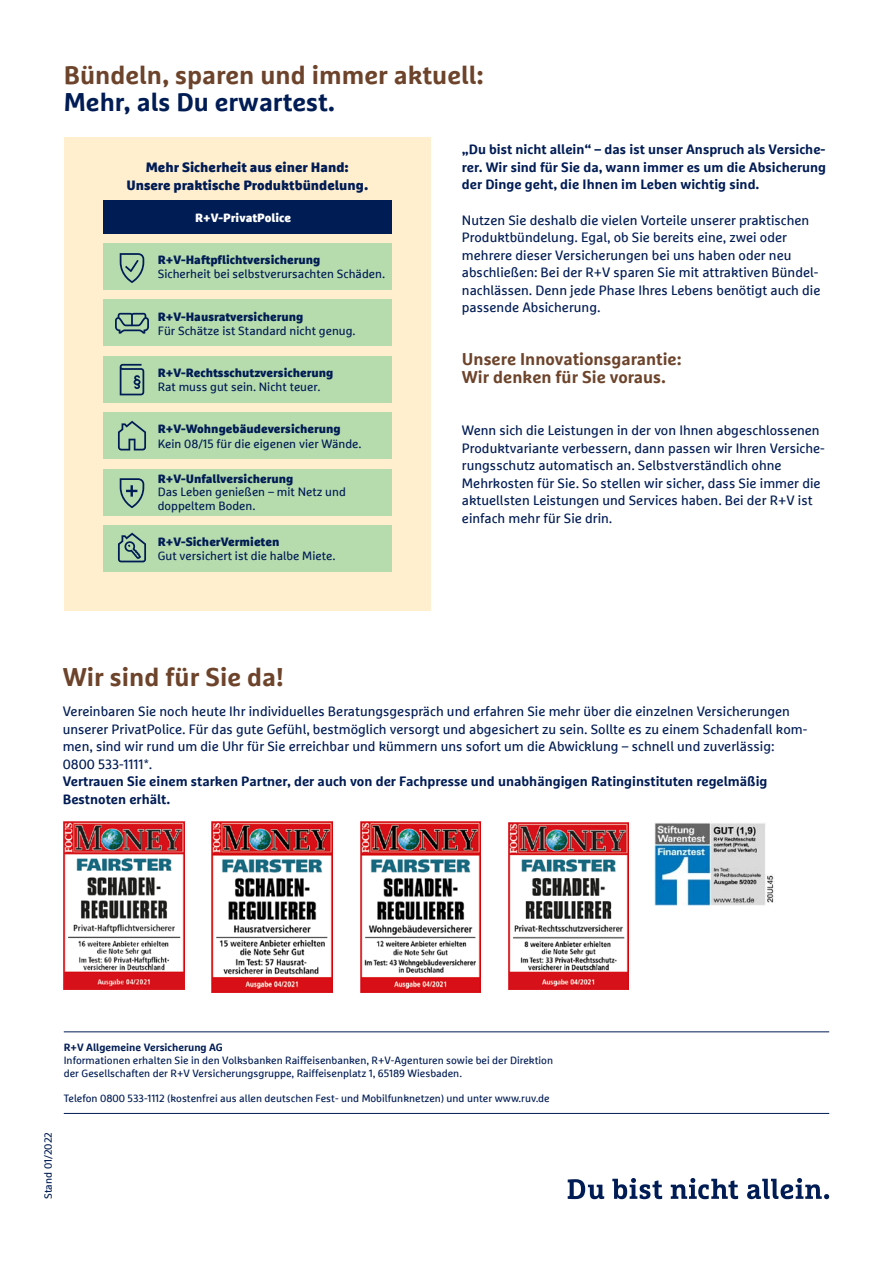
<style>
.page{position:relative;width:893px;height:1263px;background:#fff}
.page>*{position:absolute;margin:0;border:0;box-sizing:border-box;transform-origin:0 0}
.t1{font:700 25.5px "Marselisfor Ru V";color:#6d442b}
.t2{font:700 25.5px "Marselisfor Ru V";color:#001c54}
.t3{font:700 16.95px/17.5px "Marselisfor Ru V";color:#6d442b}
.t4{font:13.5px/17.5px "Marselisfor Ru V";color:#001c54}
.t5{font:700 13.5px/17.5px "Marselisfor Ru V";color:#001c54;text-align:justify}
.t6{font:900 13.5px/17.5px "Marselisfor Ru V";color:#001c54;text-align:center}
.t7{font:12px/13.5px "Marselisfor Ru V";color:#001c54}
.t8{font:900 12px "Marselisfor Ru V";color:#001c54}
.t9{font:900 12px "Marselisfor Ru V";color:#fff}
.t10{font:10.5px/12.6px "Marselisfor Ru V";color:#001c54}
.t11{font:700 10.5px "Marselisfor Ru V";color:#001c54}
</style>
<div class="page">
<hr style="left:64px;top:1113px;width:765px;height:1px;background:#001c54">
<hr style="left:64px;top:1031px;width:765px;height:1px;background:#001c54">
<img style="left:64px;top:822px;width:120px;height:168px">
<div style="left:64px;top:137px;width:367px;height:474px;background:#ffefcf"></div>
<div style="left:103px;top:200px;width:289px;height:33px;background:#001c54"></div>
<div style="left:103px;top:243px;width:289px;height:47px;background:#b6dcae"></div>
<div style="left:103px;top:299px;width:289px;height:47px;background:#b6dcae"></div>
<div style="left:103px;top:356px;width:289px;height:47px;background:#b6dcae"></div>
<div style="left:103px;top:412px;width:289px;height:47px;background:#b6dcae"></div>
<div style="left:103px;top:469px;width:289px;height:46px;background:#b6dcae"></div>
<div style="left:103px;top:525px;width:289px;height:47px;background:#b6dcae"></div>
<svg style="left:120px;top:253px;width:24px;height:30px"></svg>
<svg style="left:115px;top:313px;width:34px;height:21px"></svg>
<svg style="left:120px;top:364px;width:24px;height:31px"></svg>
<svg style="left:118px;top:421px;width:28px;height:29px"></svg>
<svg style="left:120px;top:478px;width:24px;height:30px"></svg>
<svg style="left:118px;top:533px;width:28px;height:29px"></svg>
<img style="left:212px;top:822px;width:120px;height:170px">
<img style="left:360px;top:822px;width:120px;height:170px">
<img style="left:508px;top:822px;width:121px;height:168px">
<img style="left:654px;top:823px;width:120px;height:83px">
<svg style="left:568px;top:1179px;width:36px;height:20px"></svg>
<svg style="left:612px;top:1178px;width:50px;height:21px"></svg>
<svg style="left:671px;top:1178px;width:67px;height:21px"></svg>
<svg style="left:747px;top:1178px;width:82px;height:21px"></svg>
<h1 class="t1" style="left:64px;top:59px;width:421px">Bündeln, sparen und immer aktuell:</h1>
<h1 class="t2" style="left:64px;top:86px;width:273px">Mehr, als Du erwartest.</h1>
<p class="t5" style="left:462px;top:141px;width:366px">„Du bist nicht allein“ – das ist unser Anspruch als Versiche&shy;rer. Wir sind für Sie da, wann immer es um die Absicherung der Dinge geht, die Ihnen im Leben wichtig sind.</p>
<p class="t4" style="left:462px;top:211px;width:360px">Nutzen Sie deshalb die vielen Vorteile unserer praktischen Produktbündelung. Egal, ob Sie bereits eine, zwei oder mehrere dieser Versicherungen bei uns haben oder neu abschließen: Bei der R+V sparen Sie mit attraktiven Bündel&shy;nachlässen. Denn jede Phase Ihres Lebens benötigt auch die passende Absicherung.</p>
<p class="t3" style="left:462px;top:350px;width:221px">Unsere Innovationsgarantie:<br>Wir denken für Sie voraus.</p>
<p class="t6" style="left:126px;top:159px;width:243px">Mehr Sicherheit aus einer Hand:<br>Unsere praktische Produktbündelung.</p>
<p class="t9" style="left:195px;top:210px;width:98px">R+V-PrivatPolice</p>
<p class="t8" style="left:158px;top:252px;width:164px">R+V-Haftpflichtversicherung</p>
<p class="t7" style="left:158px;top:267px;width:229px">Sicherheit bei selbstverursachten Schäden.</p>
<p class="t8" style="left:158px;top:309px;width:147px">R+V-Hausratversicherung</p>
<p class="t7" style="left:158px;top:324px;width:199px">Für Schätze ist Standard nicht genug.</p>
<p class="t8" style="left:158px;top:365px;width:177px">R+V-Rechtsschutzversicherung</p>
<p class="t7" style="left:158px;top:380px;width:164px">Rat muss gut sein. Nicht teuer.</p>
<p class="t8" style="left:158px;top:421px;width:185px">R+V-Wohngebäudeversicherung</p>
<p class="t7" style="left:158px;top:437px;width:205px">Kein 08/15 für die eigenen vier Wände.</p>
<p class="t8" style="left:158px;top:471px;width:137px">R+V-Unfallversicherung</p>
<p class="t7" style="left:158px;top:485px;width:190px">Das Leben genießen – mit Netz und doppeltem Boden.</p>
<p class="t8" style="left:158px;top:534px;width:123px">R+V-SicherVermieten</p>
<p class="t7" style="left:158px;top:549px;width:179px">Gut versichert ist die halbe Miete.</p>
<p class="t4" style="left:462px;top:421px;width:365px">Wenn sich die Leistungen in der von Ihnen abgeschlossenen Produktvariante verbessern, dann passen wir Ihren Versiche&shy;rungsschutz automatisch an. Selbstverständlich ohne Mehrkosten für Sie. So stellen wir sicher, dass Sie immer die aktuellsten Leistungen und Services haben. Bei der R+V ist einfach mehr für Sie drin.</p>
<h1 class="t1" style="left:63px;top:661px;width:223px">Wir sind für Sie da!</h1>
<p class="t4" style="left:63px;top:702px;width:746px">Vereinbaren Sie noch heute Ihr individuelles Beratungsgespräch und erfahren Sie mehr über die einzelnen Versicherungen unserer PrivatPolice. Für das gute Gefühl, bestmöglich versorgt und abgesichert zu sein. Sollte es zu einem Schadenfall kom&shy;men, sind wir rund um die Uhr für Sie erreichbar und kümmern uns sofort um die Abwicklung – schnell und zuverlässig:<br>0800 533-1111*.</p>
<p class="t5" style="left:63px;top:772px;width:706px">Vertrauen Sie einem starken Partner, der auch von der Fachpresse und unabhängigen Ratinginstituten regelmäßig<br>Bestnoten erhält.</p>
<p class="t11" style="left:64px;top:1041px;width:161px">R+V Allgemeine Versicherung AG</p>
<p class="t10" style="left:64px;top:1054px;width:491px">Informationen erhalten Sie in den Volksbanken Raiffeisenbanken, R+V-Agenturen sowie bei der Direktion der Gesellschaften der R+V Versicherungsgruppe, Raiffeisenplatz 1, 65189 Wiesbaden.</p>
<p class="t10" style="left:64px;top:1092px;width:487px">Telefon 0800 533-1112 (kostenfrei aus allen deutschen Fest- und Mobilfunknetzen) und unter www.ruv.de</p>
<p class="t10" style="left:42px;top:1199px;width:68px;rotate:-90deg">Stand 01/2022</p>
</div>
